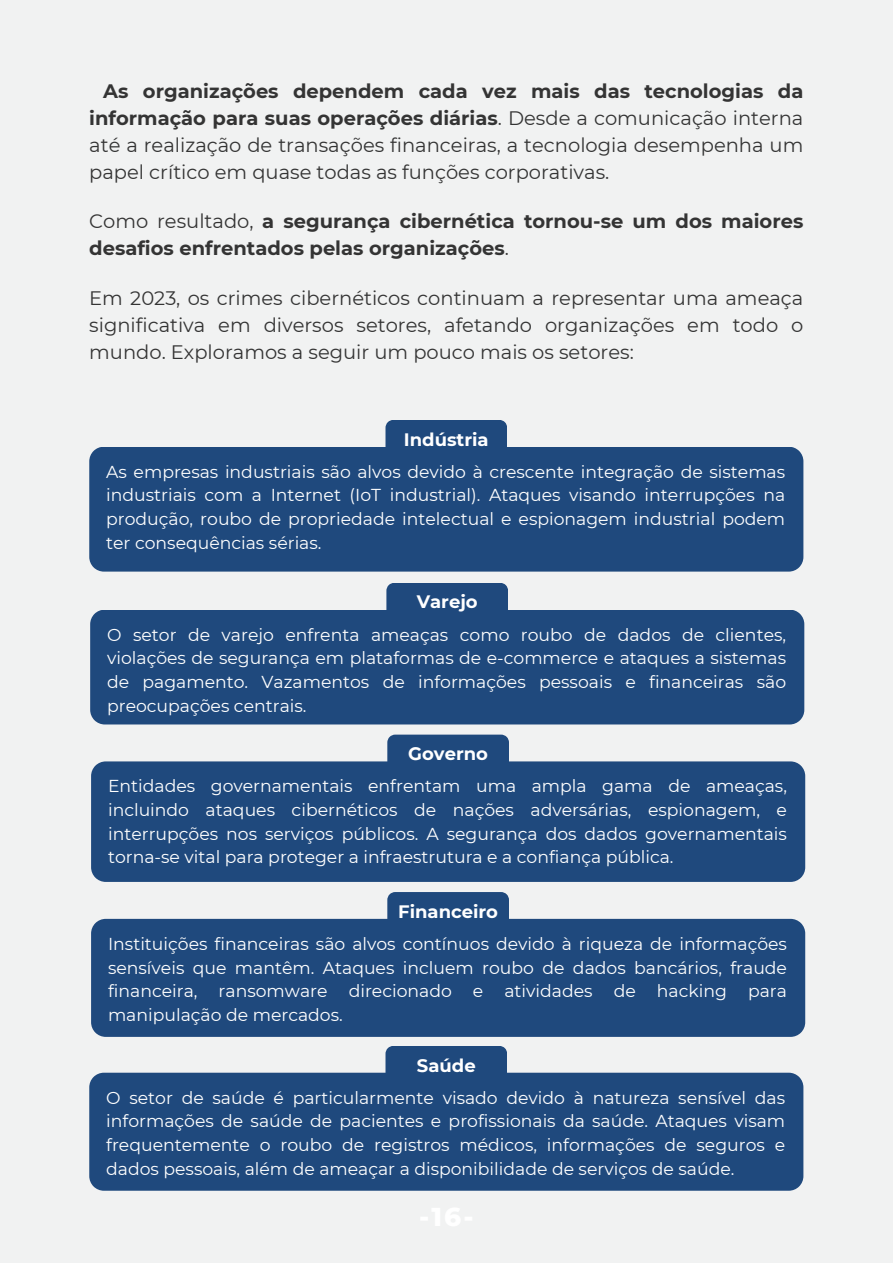
<style>
.page{position:relative;width:893px;height:1264px;background:#fff}
.page>*{position:absolute;margin:0;border:0;box-sizing:border-box;transform-origin:0 0}
.t1{font:19.5px/27px "Montserrat";color:#343434;text-align:justify}
.t2{font:700 19.5px/27px "Montserrat";color:#343434}
.t3{font:700 18px "Montserrat";color:#fff}
.t4{font:17.25px/23.5px "Montserrat";color:#fff;text-align:justify}
.s1{font-weight:700}
.s2{font-weight:400}
</style>
<div class="page">
<div style="left:0;top:0;width:892px;height:1262px;background:#f1f2f2"></div>
<div style="left:385px;top:420px;width:122px;height:26px;background:#1f497d"></div>
<div style="left:89px;top:446px;width:714px;height:125px;background:#1f497d"></div>
<div style="left:386px;top:583px;width:122px;height:26px;background:#1f497d"></div>
<div style="left:90px;top:609px;width:714px;height:115px;background:#1f497d"></div>
<div style="left:387px;top:734px;width:122px;height:27px;background:#1f497d"></div>
<div style="left:91px;top:761px;width:714px;height:120px;background:#1f497d"></div>
<div style="left:387px;top:892px;width:122px;height:26px;background:#1f497d"></div>
<div style="left:91px;top:918px;width:714px;height:118px;background:#1f497d"></div>
<div style="left:385px;top:1046px;width:122px;height:26px;background:#1f497d"></div>
<div style="left:89px;top:1072px;width:714px;height:118px;background:#1f497d"></div>
<p class="t1" style="left:89px;top:77px;width:715px;text-indent:14px"><span class="s1">As organizações dependem cada vez mais das tecnologias da informação para suas operações diárias</span>. Desde a comunicação interna até a realização de transações financeiras, a tecnologia desempenha um papel crítico em quase todas as funções corporativas.</p>
<p class="t2" style="left:89px;top:208px;width:715px"><span class="s2">Como resultado,</span> a segurança cibernética tornou-se um dos maiores desafios enfrentados pelas organizações<span class="s2">.</span></p>
<p class="t1" style="left:89px;top:284px;width:715px">Em 2023, os crimes cibernéticos continuam a representar uma ameaça significativa em diversos setores, afetando organizações em todo o mundo. Exploramos a seguir um pouco mais os setores:</p>
<p class="t3" style="left:404px;top:428px;width:86px">Indústria</p>
<p class="t4" style="left:106px;top:460px;width:680px">As empresas industriais são alvos devido à crescente integração de sistemas industriais com a Internet (IoT industrial). Ataques visando interrupções na produção, roubo de propriedade intelectual e espionagem industrial podem ter consequências sérias.</p>
<p class="t3" style="left:417px;top:591px;width:62px">Varejo</p>
<p class="t4" style="left:107px;top:622px;width:680px">O setor de varejo enfrenta ameaças como roubo de dados de clientes, violações de segurança em plataformas de e-commerce e ataques a sistemas de pagamento. Vazamentos de informações pessoais e financeiras são preocupações centrais.</p>
<p class="t3" style="left:408px;top:742px;width:81px">Governo</p>
<p class="t4" style="left:108px;top:774px;width:680px">Entidades governamentais enfrentam uma ampla gama de ameaças, incluindo ataques cibernéticos de nações adversárias, espionagem, e interrupções nos serviços públicos. A segurança dos dados governamentais torna-se vital para proteger a infraestrutura e a confiança pública.</p>
<p class="t3" style="left:398px;top:900px;width:101px">Financeiro</p>
<p class="t4" style="left:108px;top:931px;width:680px">Instituições financeiras são alvos contínuos devido à riqueza de informações sensíveis que mantêm. Ataques incluem roubo de dados bancários, fraude financeira, ransomware direcionado e atividades de hacking para manipulação de mercados.</p>
<p class="t3" style="left:417px;top:1054px;width:60px">Saúde</p>
<p class="t4" style="left:106px;top:1085px;width:680px">O setor de saúde é particularmente visado devido à natureza sensível das informações de saúde de pacientes e profissionais da saúde. Ataques visam frequentemente o roubo de registros médicos, informações de seguros e dados pessoais, além de ameaçar a disponibilidade de serviços de saúde.</p>
</div>
